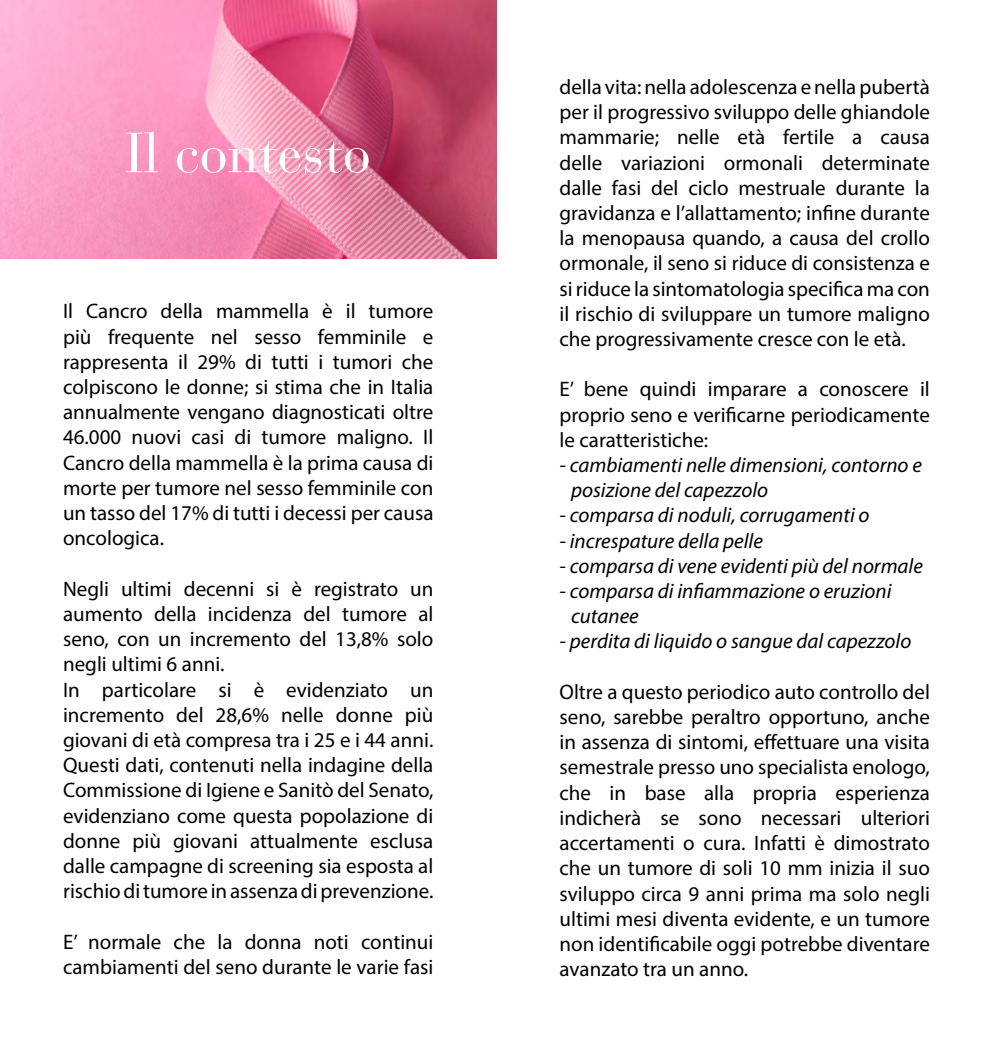
<style>
.page{position:relative;width:993px;height:1042px;background:#fff}
.page>*{position:absolute;margin:0;border:0;box-sizing:border-box;transform-origin:0 0}
.t1{font:56px "Bauer Bodoni";color:#fff}
.t2{font:21px/25.2px "Myriad Pro";color:#000;text-align:justify}
.t3{font:italic 21px/25.2px "Myriad Pro";color:#000}
</style>
<div class="page">
<img style="left:0;top:0;width:496px;height:258px">
<h1 class="t1" style="left:125px;top:119px;width:247px">Il contesto</h1>
<p class="t2" style="left:63px;top:298px;width:372px">Il Cancro della mammella è il tumore più frequente nel sesso femminile e rappresenta il 29% di tutti i tumori che colpiscono le donne; si stima che in Italia annualmente vengano diagnosticati oltre 46.000 nuovi casi di tumore maligno. Il Cancro della mammella è la prima causa di morte per tumore nel sesso femminile con un tasso del 17% di tutti i decessi per causa oncologica.</p>
<p class="t2" style="left:63px;top:576px;width:372px;text-align:left">Negli ultimi decenni si è registrato un aumento della incidenza del tumore al seno, con un incremento del 13,8% solo negli ultimi 6 anni.<br>In particolare si è evidenziato un incremento del 28,6% nelle donne più giovani di età compresa tra i 25 e i 44 anni.<br>Questi dati, contenuti nella indagine della Commissione di Igiene e Sanitò del Senato, evidenziano come questa popolazione di donne più giovani attualmente esclusa dalle campagne di screening sia esposta al rischio di tumore in assenza di prevenzione.</p>
<p class="t2" style="left:63px;top:928px;width:372px">E’ normale che la donna noti continui cambiamenti del seno durante le varie fasi</p>
<p class="t2" style="left:559px;top:74px;width:372px">della vita: nella adolescenza e nella pubertà per il progressivo sviluppo delle ghiandole mammarie; nelle età fertile a causa delle variazioni ormonali determinate dalle fasi del ciclo mestruale durante la gravidanza e l’allattamento; infine durante la menopausa quando, a causa del crollo ormonale, il seno si riduce di consistenza e si riduce la sintomatologia specifica ma con il rischio di sviluppare un tumore maligno che progressivamente cresce con le età.</p>
<p class="t2" style="left:559px;top:376px;width:372px">E’ bene quindi imparare a conoscere il proprio seno e verificarne periodicamente le caratteristiche:</p>
<p class="t3" style="left:571px;top:452px;width:352px;text-indent:-11px">- cambiamenti nelle dimensioni, contorno e posizione del capezzolo</p>
<p class="t3" style="left:559px;top:502px;width:311px">- comparsa di noduli, corrugamenti o</p>
<p class="t3" style="left:559px;top:527px;width:205px">- increspature della pelle</p>
<p class="t3" style="left:559px;top:553px;width:365px">- comparsa di vene evidenti più del normale</p>
<p class="t3" style="left:571px;top:578px;width:322px;text-indent:-11px">- comparsa di infiammazione o eruzioni cutanee</p>
<p class="t3" style="left:559px;top:628px;width:353px">- perdita di liquido o sangue dal capezzolo</p>
<p class="t2" style="left:559px;top:679px;width:372px">Oltre a questo periodico auto controllo del seno, sarebbe peraltro opportuno, anche in assenza di sintomi, effettuare una visita semestrale presso uno specialista enologo, che in base alla propria esperienza indicherà se sono necessari ulteriori accertamenti o cura. Infatti è dimostrato che un tumore di soli 10 mm inizia il suo sviluppo circa 9 anni prima ma solo negli ultimi mesi diventa evidente, e un tumore non identificabile oggi potrebbe diventare avanzato tra un anno.</p>
</div>
